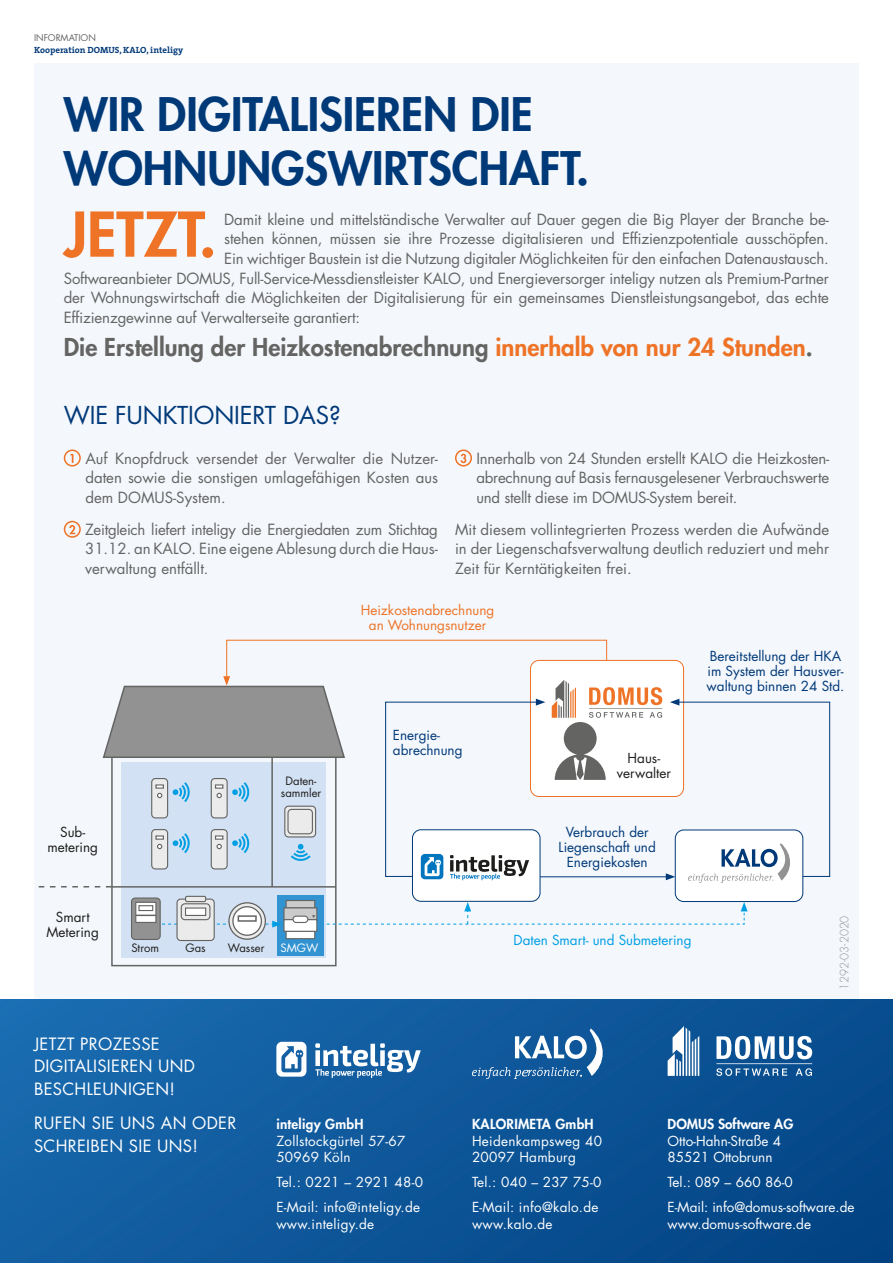
<style>
.page{position:relative;width:893px;height:1263px;background:#fff}
.page>*{position:absolute;margin:0;border:0;box-sizing:border-box;transform-origin:0 0}
.t1{font:800 60px "Futura Std";color:#ee7326}
.t2{font:800 45px/54px "Futura Std";color:#003978}
.t3{font:800 24px "Futura Std";color:#646463}
.t4{font:24px "Futura Std";letter-spacing:-.005em;color:#003978}
.t5{font:16.5px/22.5px "Futura Std";letter-spacing:.02em;color:#fff}
.t6{font:15px/19.5px "Futura Std";letter-spacing:-.01em;color:#646463;text-align:justify}
.t7{font:13.5px/16.5px "Futura Std";letter-spacing:.02em;color:#fff}
.t8{font:13.5px/15px "Futura Std";color:#003978}
.t9{font:13.5px/16.5px "Futura Std";color:#fff}
.t10{font:13.5px/15px "Futura Std";color:#1d1d1b;text-align:center}
.t11{font:13.5px/15px "Futura Std";color:#ee7326;text-align:center}
.t12{font:800 13.5px "Futura Std";letter-spacing:.02em;color:#fff}
.t13{font:13.5px "Futura Std";color:#009fe3}
.t14{font:800 13.5px "Futura Std";color:#fff}
.t15{font:11.25px/12px "Futura Std";color:#1d1d1b;text-align:center}
.t16{font:300 11.25px "Futura LT";color:#939292}
.t17{font:11.25px "Futura Std";color:#fff}
.t18{font:700 9px "The Serif";color:#003978}
.t19{font:9px "Futura Std";color:#646463}
.s1{color:#ee7326}
</style>
<div class="page">
<div style="left:34px;top:64px;width:825px;height:1165px;background:#f4f7fc"></div>
<div style="left:0;top:999px;width:893px;height:264px;background:linear-gradient(to right,#1867ab,#044687)"></div>
<div style="left:64px;top:449px;width:17px;height:17px;border:2px solid #ee7326;border-radius:50%"></div>
<svg style="left:71px;top:454px;width:2px;height:9px"></svg>
<div style="left:64px;top:521px;width:17px;height:17px;border:2px solid #ee7326;border-radius:50%"></div>
<svg style="left:69px;top:525px;width:6px;height:9px"></svg>
<div style="left:455px;top:449px;width:17px;height:17px;border:2px solid #ee7326;border-radius:50%"></div>
<svg style="left:460px;top:454px;width:6px;height:9px"></svg>
<svg style="left:472px;top:1028px;width:135px;height:51px;background:#3d77ad"></svg>
<svg style="left:668px;top:1026px;width:31px;height:50px"></svg>
<svg style="left:716px;top:1036px;width:96px;height:40px"></svg>
<div style="left:111px;top:756px;width:226px;height:210px;border:2px solid #646463"></div>
<div style="left:122px;top:762px;width:204px;height:196px;background:#d3e1f4"></div>
<div style="left:277px;top:895px;width:47px;height:60px;background:#3193d1"></div>
<div style="left:286px;top:900px;width:29px;height:8px;background:#cbcbcb;border:1px solid #646463"></div>
<div style="left:283px;top:907px;width:34px;height:13px;background:#cbcbcb;border:1px solid #646463"></div>
<div style="left:286px;top:931px;width:29px;height:8px;background:#fff;border:1px solid #646463"></div>
<div style="left:283px;top:919px;width:34px;height:13px;background:#fff;border:1px solid #646463"></div>
<div style="left:293px;top:916px;width:15px;height:6px;background:#fff;border-radius:3px"></div>
<div style="left:292px;top:915px;width:16px;height:8px;border:1px solid #646463;border-radius:3px"></div>
<div style="left:675px;top:830px;width:128px;height:71px;background:#fff;border-radius:9px"></div>
<div style="left:675px;top:830px;width:128px;height:72px;border:1px solid #003978;border-radius:9px"></div>
<svg style="left:322px;top:902px;width:426px;height:23px"></svg>
<svg style="left:162px;top:921px;width:119px;height:6px"></svg>
<svg style="left:229px;top:903px;width:36px;height:36px"></svg>
<div style="left:228px;top:902px;width:38px;height:38px;border:1px solid #646463;border-radius:50%"></div>
<div style="left:233px;top:907px;width:28px;height:28px;background:#fff;border-radius:50%"></div>
<div style="left:232px;top:906px;width:30px;height:30px;border:1px solid #646463;border-radius:50%"></div>
<svg style="left:238px;top:915px;width:19px;height:7px"></svg>
<div style="left:177px;top:899px;width:37px;height:41px;background:#ebebeb;border-radius:4px"></div>
<div style="left:176px;top:898px;width:39px;height:43px;border:1px solid #646463;border-radius:4px"></div>
<div style="left:181px;top:903px;width:29px;height:17px;border:1px solid #646463;border-radius:4px"></div>
<div style="left:185px;top:907px;width:21px;height:9px;background:#fff;border:1px solid #646463"></div>
<div style="left:186px;top:896px;width:20px;height:5px;background:#ebebeb;border-radius:2px"></div>
<div style="left:185px;top:896px;width:21px;height:6px;border:1px solid #646463;border-radius:2px"></div>
<div style="left:132px;top:898px;width:28px;height:41px;background:#939292;border-radius:4px"></div>
<div style="left:131px;top:897px;width:30px;height:43px;border:1px solid #646463;border-radius:4px"></div>
<svg style="left:135px;top:902px;width:21px;height:21px"></svg>
<hr style="left:136px;top:914px;width:20px;height:2px;background:#646463">
<svg style="left:138px;top:905px;width:15px;height:6px"></svg>
<div style="left:412px;top:830px;width:128px;height:71px;background:#fff;border-radius:9px"></div>
<div style="left:412px;top:829px;width:128px;height:73px;border:1px solid #003978;border-radius:9px"></div>
<svg style="left:39px;top:639px;width:791px;height:248px"></svg>
<svg style="left:315px;top:1043px;width:106px;height:35px"></svg>
<svg style="left:276px;top:1042px;width:30px;height:35px"></svg>
<p class="t19" style="left:34px;top:32px;width:63px">INFORMATION</p>
<p class="t18" style="left:34px;top:43px;width:151px">Kooperation DOMUS, KALO, inteligy</p>
<h2 class="t2" style="left:64px;top:87px;width:527px">WIR DIGITALISIEREN DIE<br>WOHNUNGSWIRTSCHAFT.</h2>
<h1 class="t1" style="left:64px;top:197px;width:154px">JETZT.</h1>
<p class="t6" style="left:224px;top:210px;width:606px">Damit kleine und mittelständische Verwalter auf Dauer gegen die Big Player der Branche be-</p>
<p class="t6" style="left:224px;top:229px;width:606px">stehen können, müssen sie ihre Prozesse digitalisieren und Effizienzpotentiale ausschöpfen.</p>
<p class="t6" style="left:224px;top:249px;width:606px">Ein wichtiger Baustein ist die Nutzung digitaler Möglichkeiten für den einfachen Datenaustausch.</p>
<p class="t6" style="left:64px;top:268px;width:767px">Softwareanbieter DOMUS, Full-Service-Messdienstleister KALO, und Energieversorger inteligy nutzen als Premium-Partner</p>
<p class="t6" style="left:64px;top:288px;width:767px">der Wohnungswirtschaft die Möglichkeiten der Digitalisierung für ein gemeinsames Dienstleistungsangebot, das echte</p>
<p class="t6" style="left:64px;top:307px;width:298px">Effizienzgewinne auf Verwalterseite garantiert:</p>
<h3 class="t3" style="left:64px;top:332px;width:750px">Die Erstellung der Heizkostenabrechnung <span class="s1">innerhalb von nur 24 Stunden</span>.</h3>
<h3 class="t4" style="left:64px;top:400px;width:279px">WIE FUNKTIONIERT DAS?</h3>
<p class="t6" style="left:85px;top:448px;width:354px">Auf Knopfdruck versendet der Verwalter die Nutzer&shy;daten sowie die sonstigen umlagefähigen Kosten aus dem DOMUS-System.</p>
<p class="t6" style="left:85px;top:520px;width:354px">Zeitgleich liefert inteligy die Energiedaten zum Stichtag 31.12. an KALO. Eine eigene Ablesung durch die Haus&shy;verwaltung entfällt.</p>
<p class="t6" style="left:476px;top:448px;width:354px">Innerhalb von 24 Stunden erstellt KALO die Heizkosten&shy;abrechnung auf Basis fernausgelesener Verbrauchswerte und stellt diese im DOMUS-System bereit.</p>
<p class="t6" style="left:455px;top:520px;width:376px">Mit diesem vollintegrierten Prozess werden die Aufwände in der Liegenschafsverwaltung deutlich reduziert und mehr Zeit für Kerntätigkeiten frei.</p>
<p class="t10" style="left:47px;top:825px;width:52px">Sub&shy;metering</p>
<p class="t10" style="left:47px;top:910px;width:54px">Smart<br>Metering</p>
<p class="t15" style="left:281px;top:775px;width:42px">Daten&shy;sammler</p>
<p class="t15" style="left:131px;top:942px;width:29px">Strom</p>
<p class="t15" style="left:185px;top:942px;width:22px">Gas</p>
<p class="t15" style="left:228px;top:942px;width:38px">Wasser</p>
<p class="t17" style="left:280px;top:941px;width:39px">SMGW</p>
<p class="t11" style="left:361px;top:602px;width:135px">Heizkostenabrechnung an Wohnungsnutzer</p>
<p class="t8" style="left:393px;top:728px;width:71px">Energie&shy;abrechnung</p>
<p class="t8" style="left:707px;top:648px;width:139px">Bereitstellung der HKA im System der Hausver&shy;waltung binnen 24 Std.</p>
<p class="t10" style="left:617px;top:751px;width:56px">Haus&shy;verwalter</p>
<p class="t8" style="left:559px;top:824px;width:99px;text-align:center">Verbrauch der<br>Liegenschaft und<br>Energiekosten</p>
<p class="t13" style="left:513px;top:932px;width:180px">Daten Smart- und Submetering</p>
<p class="t16" style="left:838px;top:989px;width:76px;rotate:-90deg">1292-03-2020</p>
<p class="t5" style="left:34px;top:1033px;width:163px">JETZT PROZESSE<br>DIGITALISIEREN UND<br>BESCHLEUNIGEN!</p>
<p class="t5" style="left:34px;top:1112px;width:204px">RUFEN SIE UNS AN ODER<br>SCHREIBEN SIE UNS!</p>
<p class="t12" style="left:276px;top:1116px;width:89px">inteligy GmbH</p>
<p class="t7" style="left:276px;top:1133px;width:131px">Zollstockgürtel 57-67<br>50969 Köln</p>
<p class="t7" style="left:276px;top:1170px;width:148px;line-height:25px">Tel.: 0221 – 2921 48-0<br>E-Mail: info@inteligy.de</p>
<p class="t7" style="left:276px;top:1216px;width:99px">www.inteligy.de</p>
<p class="t12" style="left:472px;top:1116px;width:123px">KALORIMETA GmbH</p>
<p class="t7" style="left:472px;top:1133px;width:131px">Heidenkampsweg 40<br>20097 Hamburg</p>
<p class="t7" style="left:472px;top:1170px;width:131px;line-height:25px">Tel.: 040 – 237 75-0<br>E-Mail: info@kalo.de</p>
<p class="t7" style="left:472px;top:1216px;width:82px">www.kalo.de</p>
<p class="t14" style="left:668px;top:1116px;width:127px">DOMUS Software AG</p>
<p class="t9" style="left:668px;top:1133px;width:115px">Otto-Hahn-Straße 4<br>85521 Ottobrunn</p>
<p class="t9" style="left:668px;top:1170px;width:188px;line-height:25px">Tel.: 089 – 660 86-0<br>E-Mail: info@domus-software.de</p>
<p class="t9" style="left:668px;top:1216px;width:145px">www.domus-software.de</p>
</div>
